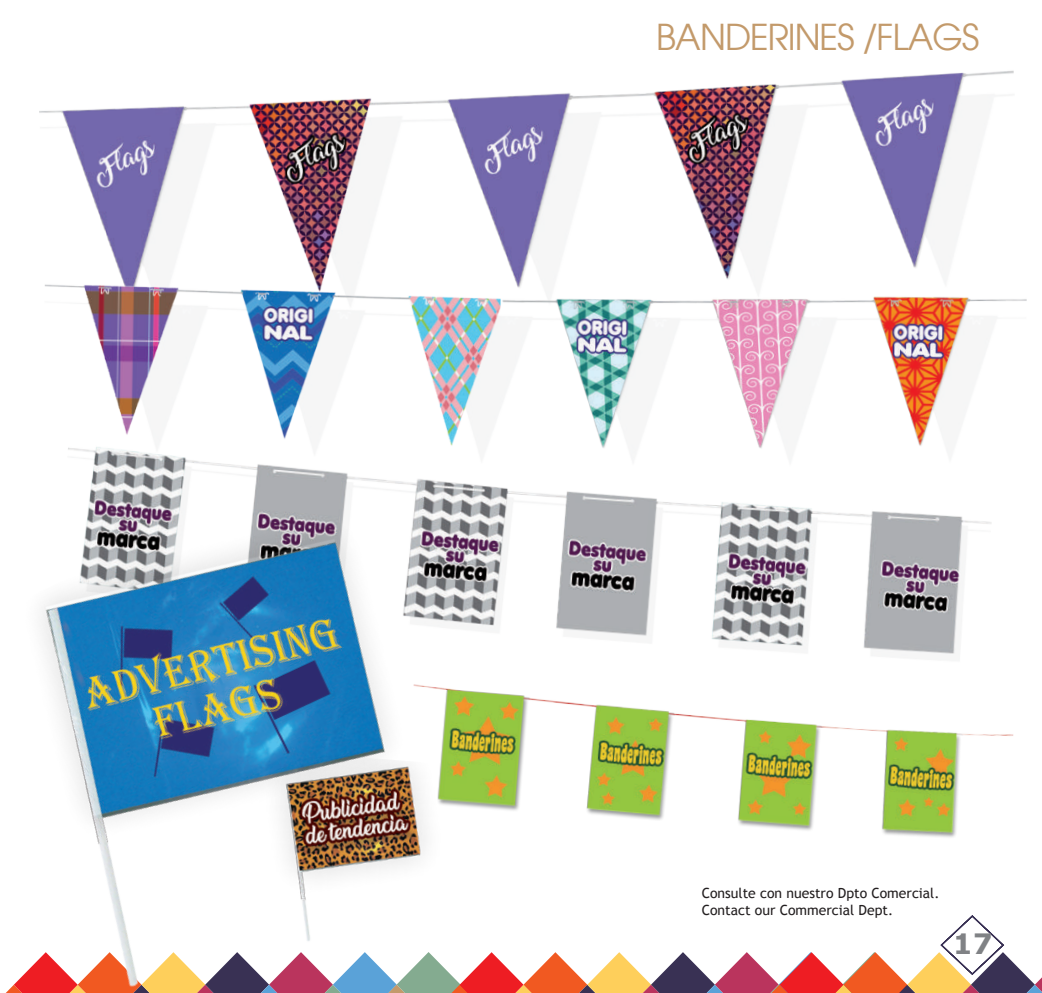
<style>
.page{position:relative;width:1042px;height:993px;background:#fff}
.page>*{position:absolute;margin:0;border:0;box-sizing:border-box;transform-origin:0 0}
.t1{font:35px "Avant Garde";letter-spacing:-.03em;color:#c39a6b}
.t2{font:700 28px "Verdana";color:#808285}
.t3{font:14px/16.8px "Trebuchet MS";color:#231f20}
</style>
<div class="page">
<svg style="left:513px;top:915px;width:529px;height:77px"></svg>
<img style="left:39px;top:70px;width:975px;height:164px">
<img style="left:513px;top:703px;width:501px;height:135px">
<img style="left:45px;top:234px;width:982px;height:166px">
<img style="left:68px;top:400px;width:924px;height:303px">
<img style="left:7px;top:453px;width:506px;height:539px">
<img style="left:253px;top:749px;width:206px;height:214px">
<h1 class="t1" style="left:656px;top:16px;width:325px">BANDERINES /FLAGS</h1>
<p class="t3" style="left:702px;top:884px;width:239px">Consulte con nuestro Dpto Comercial.<br>Contact our Commercial Dept.</p>
<h2 class="t2" style="left:953px;top:923px;width:41px">17</h2>
</div>
